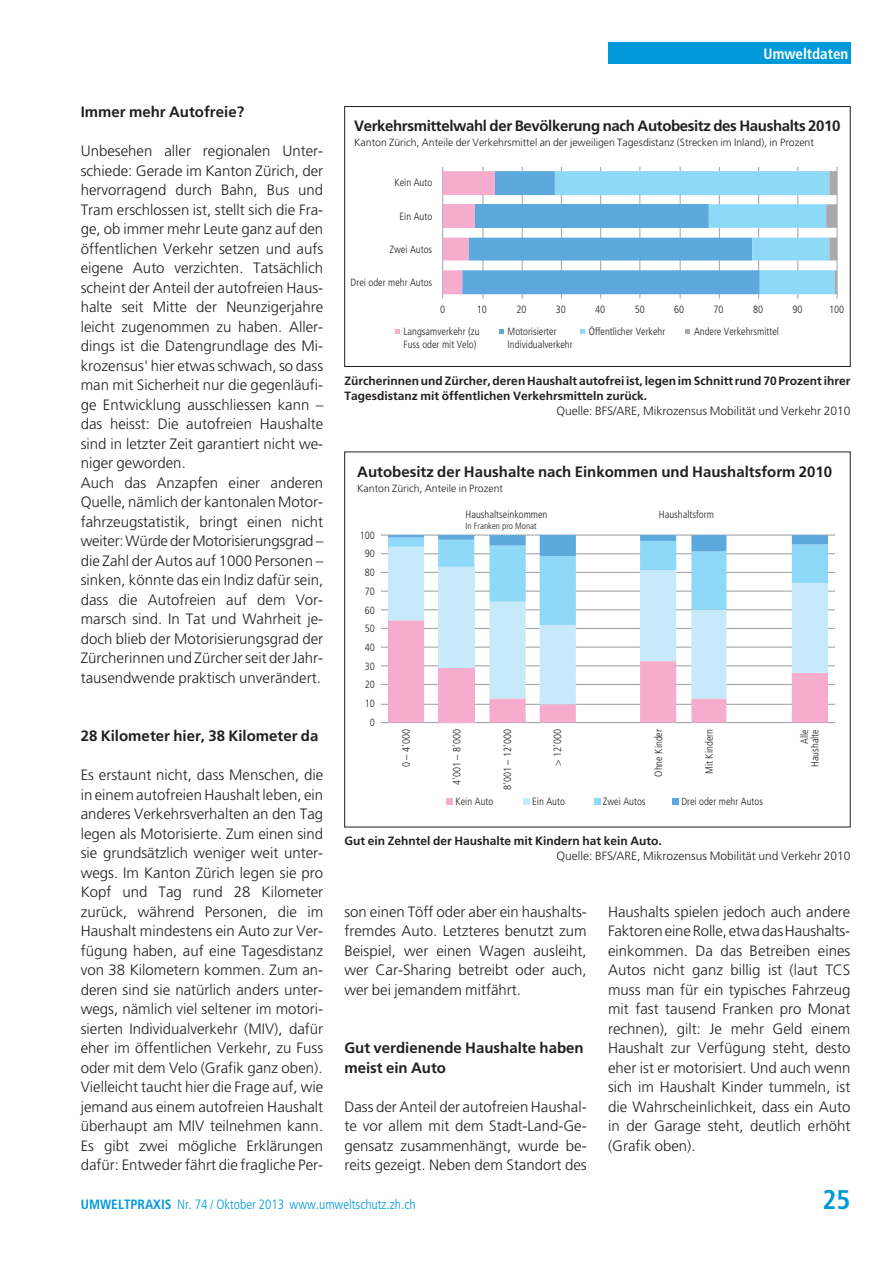
<style>
.page{position:relative;width:893px;height:1263px;background:#fff}
.page>*{position:absolute;margin:0;border:0;box-sizing:border-box;transform-origin:0 0}
.t1{font:700 condensed 27px "Frutiger LT Std";color:#0099d9}
.t2{font:300 15px/19.5px "Frutiger LT Std";color:#231f20;text-align:justify}
.t3{font:700 15px/19.5px "Frutiger LT Std";color:#231f20}
.t4{font:700 15px "Frutiger LT Std";letter-spacing:-.025em;color:#231f20}
.t5{font:700 condensed 15px "Frutiger LT Std";color:#fff}
.t6{font:300 condensed 13.5px "Frutiger LT Std";color:#0099d9}
.t7{font:700 12px/15px "Frutiger LT Std";color:#231f20}
.t8{font:300 12px "Frutiger LT Std";color:#231f20}
.t9{font:300 condensed 10.5px/12.6px "Frutiger LT Std";color:#231f20}
.t10{font:300 10.5px "Frutiger LT Std";color:#231f20}
.t11{font:300 condensed 9px "Frutiger LT Std";color:#231f20}
.s1{font-weight:700}
</style>
<div class="page">
<div style="left:608px;top:43px;width:242px;height:21px;background:#0099d9"></div>
<hr style="left:442px;top:167px;width:1px;height:132px;background:#a7a9ac">
<hr style="left:482px;top:167px;width:1px;height:132px;background:#a7a9ac">
<hr style="left:522px;top:167px;width:1px;height:132px;background:#a7a9ac">
<hr style="left:561px;top:167px;width:1px;height:132px;background:#a7a9ac">
<hr style="left:600px;top:167px;width:1px;height:132px;background:#a7a9ac">
<hr style="left:639px;top:167px;width:1px;height:132px;background:#a7a9ac">
<hr style="left:680px;top:167px;width:1px;height:132px;background:#a7a9ac">
<hr style="left:719px;top:167px;width:1px;height:132px;background:#a7a9ac">
<hr style="left:758px;top:167px;width:1px;height:132px;background:#a7a9ac">
<hr style="left:797px;top:167px;width:1px;height:132px;background:#a7a9ac">
<hr style="left:836px;top:167px;width:2px;height:132px;background:#a7a9ac">
<svg style="left:443px;top:171px;width:394px;height:123px"></svg>
<svg style="left:395px;top:329px;width:4px;height:5px"></svg>
<svg style="left:499px;top:329px;width:5px;height:5px"></svg>
<svg style="left:580px;top:329px;width:5px;height:5px"></svg>
<svg style="left:685px;top:329px;width:5px;height:5px"></svg>
<div style="left:344px;top:106px;width:506px;height:261px;border:1px solid #231f20"></div>
<hr style="left:381px;top:722px;width:454px;height:1px;background:#a7a9ac">
<hr style="left:381px;top:704px;width:454px;height:1px;background:#a7a9ac">
<hr style="left:381px;top:684px;width:454px;height:1px;background:#a7a9ac">
<hr style="left:381px;top:665px;width:454px;height:1px;background:#a7a9ac">
<hr style="left:381px;top:646px;width:454px;height:2px;background:#a7a9ac">
<hr style="left:381px;top:628px;width:454px;height:1px;background:#a7a9ac">
<hr style="left:381px;top:609px;width:454px;height:1px;background:#a7a9ac">
<hr style="left:381px;top:590px;width:454px;height:2px;background:#a7a9ac">
<hr style="left:381px;top:572px;width:454px;height:1px;background:#a7a9ac">
<hr style="left:381px;top:553px;width:454px;height:1px;background:#a7a9ac">
<hr style="left:381px;top:534px;width:454px;height:2px;background:#a7a9ac">
<svg style="left:388px;top:535px;width:440px;height:187px"></svg>
<svg style="left:673px;top:798px;width:6px;height:6px"></svg>
<svg style="left:594px;top:798px;width:6px;height:6px"></svg>
<div style="left:523px;top:798px;width:7px;height:6px;background:#c7eafb"></div>
<svg style="left:447px;top:798px;width:6px;height:6px"></svg>
<p class="t3" style="left:81px;top:103px;width:165px">Immer mehr Autofreie?</p>
<p class="t2" style="left:81px;top:142px;width:244px;text-align:left">Unbesehen aller regionalen Unter&shy;schiede: Gerade im Kanton Zürich, der hervorragend durch Bahn, Bus und Tram erschlossen ist, stellt sich die Fra&shy;ge, ob immer mehr Leute ganz auf den öffentlichen Verkehr setzen und aufs eigene Auto verzichten. Tatsächlich scheint der Anteil der autofreien Haus&shy;halte seit Mitte der Neunzigerjahre leicht zugenommen zu haben. Aller&shy;dings ist die Datengrundlage des Mi&shy;krozensus' hier etwas schwach, so dass man mit Sicherheit nur die gegenläufi&shy;ge Entwicklung ausschliessen kann – das heisst: Die autofreien Haushalte sind in letzter Zeit garantiert nicht we&shy;niger geworden.<br>Auch das Anzapfen einer anderen Quelle, nämlich der kantonalen Motor&shy;fahrzeugstatistik, bringt einen nicht weiter: Würde der Motorisierungsgrad – die Zahl der Autos auf 1000 Personen – sinken, könnte das ein Indiz dafür sein, dass die Autofreien auf dem Vor&shy;marsch sind. In Tat und Wahrheit je&shy;doch blieb der Motorisierungsgrad der Zürcherinnen und Zürcher seit der Jahr&shy;tausendwende praktisch unverändert.</p>
<p class="t3" style="left:81px;top:727px;width:239px">28 Kilometer hier, 38 Kilometer da</p>
<p class="t2" style="left:81px;top:766px;width:244px">Es erstaunt nicht, dass Menschen, die in einem autofreien Haushalt leben, ein anderes Verkehrsverhalten an den Tag legen als Motorisierte. Zum einen sind sie grundsätzlich weniger weit unter&shy;wegs. Im Kanton Zürich legen sie pro Kopf und Tag rund 28 Kilometer zurück, während Personen, die im Haushalt mindestens ein Auto zur Ver&shy;fügung haben, auf eine Tagesdistanz von 38 Kilometern kommen. Zum an&shy;deren sind sie natürlich anders unter&shy;wegs, nämlich viel seltener im motori&shy;sierten Individualverkehr (MIV), dafür eher im öffentlichen Verkehr, zu Fuss oder mit dem Velo (Grafik ganz oben).<br>Vielleicht taucht hier die Frage auf, wie jemand aus einem autofreien Haushalt überhaupt am MIV teilnehmen kann.<br>Es gibt zwei mögliche Erklärungen dafür: Entweder fährt die fragliche Per-</p>
<p class="t5" style="left:764px;top:46px;width:86px">Umweltdaten</p>
<p class="t5" style="left:819px;top:46px;width:33px">Lärm</p>
<p class="t4" style="left:354px;top:118px;width:488px">Verkehrsmittelwahl der Bevölkerung nach Autobesitz des Haushalts 2010</p>
<p class="t10" style="left:354px;top:137px;width:461px">Kanton Zürich, Anteile der Verkehrsmittel an der jeweiligen Tagesdistanz (Strecken im Inland), in Prozent</p>
<p class="t9" style="left:395px;top:177px;width:39px">Kein Auto</p>
<p class="t9" style="left:400px;top:210px;width:34px">Ein Auto</p>
<p class="t9" style="left:389px;top:243px;width:44px">Zwei Autos</p>
<p class="t9" style="left:351px;top:276px;width:83px">Drei oder mehr Autos</p>
<p class="t9" style="left:440px;top:304px;width:7px">0</p>
<p class="t9" style="left:477px;top:304px;width:12px">10</p>
<p class="t9" style="left:516px;top:304px;width:12px">20</p>
<p class="t9" style="left:556px;top:304px;width:12px">30</p>
<p class="t9" style="left:595px;top:304px;width:12px">40</p>
<p class="t9" style="left:635px;top:304px;width:12px">50</p>
<p class="t9" style="left:674px;top:304px;width:12px">60</p>
<p class="t9" style="left:714px;top:304px;width:12px">70</p>
<p class="t9" style="left:753px;top:304px;width:12px">80</p>
<p class="t9" style="left:792px;top:304px;width:12px">90</p>
<p class="t9" style="left:829px;top:304px;width:17px">100</p>
<p class="t9" style="left:403px;top:325px;width:78px">Langsamverkehr (zu<br>Fuss oder mit Velo)</p>
<p class="t9" style="left:508px;top:325px;width:67px">Motorisierter<br>Individualverkehr</p>
<p class="t9" style="left:589px;top:326px;width:78px">Öffentlicher Verkehr</p>
<p class="t9" style="left:694px;top:326px;width:86px">Andere Verkehrsmittel</p>
<p class="t7" style="left:344px;top:374px;width:507px">Zürcherinnen und Zürcher, deren Haushalt autofrei ist, legen im Schnitt rund 70 Prozent ihrer<br>Tagesdistanz mit öffentlichen Verkehrsmitteln zurück.</p>
<p class="t8" style="left:556px;top:405px;width:296px">Quelle: BFS/ARE, Mikrozensus Mobilität und Verkehr 2010</p>
<p class="t3" style="left:357px;top:462px;width:477px">Autobesitz der Haushalte nach Einkommen und Haushaltsform 2010</p>
<p class="t10" style="left:357px;top:483px;width:147px">Kanton Zürich, Anteile in Prozent</p>
<p class="t9" style="left:360px;top:529px;width:17px">100</p>
<p class="t9" style="left:365px;top:548px;width:12px">90</p>
<p class="t9" style="left:365px;top:567px;width:12px">80</p>
<p class="t9" style="left:365px;top:585px;width:12px">70</p>
<p class="t9" style="left:365px;top:604px;width:12px">60</p>
<p class="t9" style="left:365px;top:623px;width:12px">50</p>
<p class="t9" style="left:365px;top:641px;width:12px">40</p>
<p class="t9" style="left:365px;top:660px;width:12px">30</p>
<p class="t9" style="left:365px;top:679px;width:12px">20</p>
<p class="t9" style="left:365px;top:698px;width:12px">10</p>
<p class="t9" style="left:370px;top:716px;width:7px">0</p>
<p class="t9" style="left:466px;top:508px;width:83px">Haushaltseinkommen</p>
<p class="t9" style="left:659px;top:508px;width:57px">Haushaltsform</p>
<p class="t11" style="left:466px;top:521px;width:73px">In Franken pro Monat</p>
<p class="t9" style="left:400px;top:767px;width:40px;rotate:-90deg">0 – 4'000</p>
<p class="t9" style="left:451px;top:785px;width:57px;rotate:-90deg">4'001 – 8'000</p>
<p class="t9" style="left:502px;top:790px;width:62px;rotate:-90deg">8'001 – 12'000</p>
<p class="t9" style="left:552px;top:766px;width:38px;rotate:-90deg">&gt; 12'000</p>
<p class="t9" style="left:653px;top:777px;width:49px;rotate:-90deg">Ohne Kinder</p>
<p class="t9" style="left:703px;top:774px;width:46px;rotate:-90deg">Mit Kindern</p>
<p class="t9" style="left:800px;top:767px;width:40px;line-height:10.5px;text-align:right;rotate:-90deg">Alle<br>Haushalte</p>
<p class="t9" style="left:456px;top:796px;width:39px">Kein Auto</p>
<p class="t9" style="left:532px;top:796px;width:34px">Ein Auto</p>
<p class="t9" style="left:603px;top:796px;width:44px">Zwei Autos</p>
<p class="t9" style="left:681px;top:795px;width:83px">Drei oder mehr Autos</p>
<p class="t7" style="left:344px;top:834px;width:319px">Gut ein Zehntel der Haushalte mit Kindern hat kein Auto.</p>
<p class="t8" style="left:556px;top:850px;width:296px">Quelle: BFS/ARE, Mikrozensus Mobilität und Verkehr 2010</p>
<p class="t2" style="left:344px;top:902px;width:244px">son einen Töff oder aber ein haushalts&shy;fremdes Auto. Letzteres benutzt zum Beispiel, wer einen Wagen ausleiht, wer Car-Sharing betreibt oder auch, wer bei jemandem mitfährt.</p>
<p class="t3" style="left:344px;top:1039px;width:241px">Gut verdienende Haushalte haben meist ein Auto</p>
<p class="t2" style="left:344px;top:1097px;width:244px">Dass der Anteil der autofreien Haushal&shy;te vor allem mit dem Stadt-Land-Ge&shy;gensatz zusammenhängt, wurde be&shy;reits gezeigt. Neben dem Standort des</p>
<p class="t2" style="left:608px;top:902px;width:244px">Haushalts spielen jedoch auch andere Faktoren eine Rolle, etwa das Haushalts - einkommen. Da das Betreiben eines Autos nicht ganz billig ist (laut TCS muss man für ein typisches Fahrzeug mit fast tausend Franken pro Monat rechnen), gilt: Je mehr Geld einem Haushalt zur Verfügung steht, desto eher ist er motorisiert. Und auch wenn sich im Haushalt Kinder tummeln, ist die Wahrscheinlichkeit, dass ein Auto in der Garage steht, deutlich erhöht (Grafik oben).</p>
<p class="t6" style="left:81px;top:1196px;width:336px"><span class="s1">UMWELTPRAXIS</span> Nr. 74 / Oktober 2013 www.umweltschutz.zh.ch</p>
<h1 class="t1" style="left:822px;top:1186px;width:30px">25</h1>
</div>
